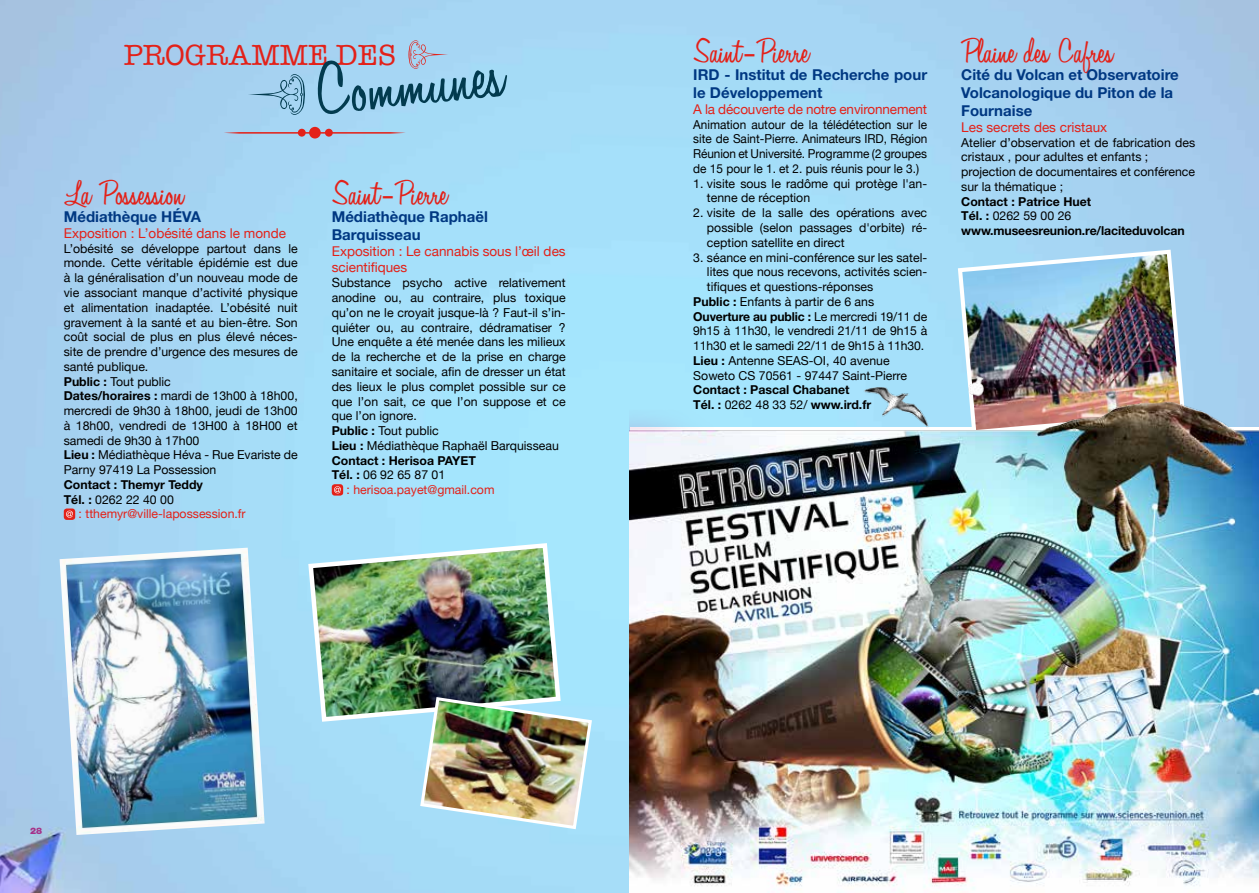
<style>
.page{position:relative;width:1259px;height:893px;background:#fff}
.page>*{position:absolute;margin:0;border:0;box-sizing:border-box;transform-origin:0 0}
.t1{font:77.85px "Little Black Dress";color:#023b4f}
.t2{font:36px "Little Black Dress";color:#e32119}
.t3{font:30px "American Typewriter";color:#e32119}
.t4{font:700 15px/18px "Helvetica Neue";color:#003882}
.t5{font:13.5px/16.2px "Helvetica Neue";color:#e32119}
.t6{font:12.3px/14.7px "Helvetica Neue";color:#000}
.t7{font:700 12.3px/14.7px "Helvetica Neue";color:#000}
.t8{font:12.3px/14.7px "Helvetica Neue";color:#000;text-align:justify;scale:.96 1}
.t9{font:12.3px "Helvetica Neue";color:#e32119}
.t10{font:900 9px "Helvetica Neue";color:#a53289}
.s1{font-weight:700}
.s2{font-weight:400}
.s3{font-size:12.75px}
</style>
<div class="page">
<img style="left:0;top:0;width:1259px;height:893px">
<div style="left:64px;top:508px;width:11px;height:12px;background:#e32119;border-radius:3px"></div>
<svg style="left:66px;top:511px;width:7px;height:7px"></svg>
<div style="left:332px;top:484px;width:11px;height:12px;background:#e32119;border-radius:3px"></div>
<svg style="left:334px;top:486px;width:7px;height:7px"></svg>
<svg style="left:248px;top:74px;width:57px;height:41px;background:#93c1df"></svg>
<svg style="left:408px;top:40px;width:40px;height:29px"></svg>
<svg style="left:224px;top:127px;width:182px;height:12px;background:#b1b3ca"></svg>
<img style="left:306px;top:541px;width:257px;height:183px">
<img style="left:418px;top:695px;width:176px;height:136px">
<img style="left:955px;top:247px;width:232px;height:114px">
<img style="left:60px;top:548px;width:205px;height:287px">
<img style="left:629px;top:361px;width:630px;height:532px">
<h3 class="t3" style="left:124px;top:32px;width:274px">PROGRAMME DES</h3>
<h1 class="t1" style="left:311px;top:53px;width:190px;rotate:-6deg">Communes</h1>
<h2 class="t2" style="left:64px;top:175px;width:121px">La Possession</h2>
<p class="t4" style="left:64px;top:207px;width:139px">Médiathèque HÉVA</p>
<p class="t5" style="left:64px;top:226px;width:224px">Exposition : L’obésité dans le monde</p>
<p class="t6" style="left:64px;top:242px;width:235px">L’obésité se développe partout dans le monde. Cette véritable épidémie est due à la généralisation d’un nouveau mode de vie associant manque d’activité physique et alimentation inadaptée. L’obésité nuit gravement à la santé et au bien-être. Son coût social de plus en plus élevé néces&shy;site de prendre d’urgence des mesures de santé publique.<br><span class="s1">Public :</span> Tout public<br><span class="s1">Dates/horaires :</span> mardi de 13h00 à 18h00, mercredi de 9h30 à 18h00, jeudi de 13h00 à 18h00, vendredi de 13H00 à 18H00 et samedi de 9h30 à 17h00<br><span class="s1">Lieu :</span> Médiathèque Héva - Rue Evariste de Parny 97419 La Possession</p>
<p class="t7" style="left:64px;top:477px;width:141px">Contact : Themyr Teddy<br>Tél. : <span class="s2">0262 22 40 00</span></p>
<p class="t9" style="left:79px;top:505px;width:169px">: tthemyr@ville-lapossession.fr</p>
<h2 class="t2" style="left:332px;top:175px;width:117px">Saint-Pierre</h2>
<p class="t4" style="left:332px;top:207px;width:158px">Médiathèque Raphaël<br>Barquisseau</p>
<p class="t5" style="left:332px;top:244px;width:235px">Exposition : Le cannabis sous l’œil des scientifiques</p>
<p class="t6" style="left:332px;top:276px;width:235px"><span class="s3">S</span>ubstance psycho active relativement</p>
<p class="t6" style="left:332px;top:291px;width:235px">anodine ou, au contraire, plus toxique</p>
<p class="t6" style="left:332px;top:306px;width:235px">qu’on ne le croyait jusque-là ? Faut-il s’in-</p>
<p class="t6" style="left:332px;top:321px;width:235px">quiéter ou, au contraire, dédramatiser ?</p>
<p class="t6" style="left:332px;top:335px;width:235px">Une enquête a été menée dans les milieux</p>
<p class="t6" style="left:332px;top:350px;width:235px">de la recherche et de la prise en charge</p>
<p class="t6" style="left:332px;top:365px;width:235px">sanitaire et sociale, afin de dresser un état</p>
<p class="t6" style="left:332px;top:380px;width:235px">des lieux le plus complet possible sur ce</p>
<p class="t6" style="left:332px;top:394px;width:235px">que l’on sait, ce que l’on suppose et ce</p>
<p class="t6" style="left:332px;top:409px;width:87px">que l’on ignore.</p>
<p class="t6" style="left:332px;top:424px;width:109px"><span class="s1">Public :</span> Tout public</p>
<p class="t6" style="left:332px;top:439px;width:229px"><span class="s1">Lieu :</span> Médiathèque Raphaël Barquisseau</p>
<p class="t7" style="left:332px;top:453px;width:146px">Contact : Herisoa PAYET</p>
<p class="t6" style="left:332px;top:468px;width:115px"><span class="s1">Tél. :</span> 06 92 65 87 01</p>
<p class="t9" style="left:346px;top:481px;width:149px">: herisoa.payet@gmail.com</p>
<p class="t10" style="left:30px;top:825px;width:14px">28</p>
<h2 class="t2" style="left:693px;top:33px;width:117px">Saint-Pierre</h2>
<p class="t4" style="left:693px;top:65px;width:235px">IRD - Institut de Recherche pour le Développement</p>
<p class="t5" style="left:693px;top:102px;width:235px">A la découverte de notre environnement</p>
<p class="t8" style="left:693px;top:118px;width:245px">Animation autour de la télédétection sur le site de Saint-Pierre. Animateurs IRD, Région Réunion et Université. Programme (2 groupes de 15 pour le 1. et 2. puis réunis pour le 3.)</p>
<p class="t6" style="left:707px;top:177px;width:222px;text-indent:-14px">1. visite sous le radôme qui protège l'an&shy;tenne de réception</p>
<p class="t6" style="left:707px;top:206px;width:222px;text-align:justify;text-indent:-14px">2. visite de la salle des opérations avec possible (selon passages d'orbite) ré&shy;ception satellite en direct</p>
<p class="t6" style="left:693px;top:250px;width:235px">3. séance en mini-conférence sur les satel-</p>
<p class="t6" style="left:707px;top:265px;width:222px">lites que nous recevons, activités scien-</p>
<p class="t6" style="left:707px;top:280px;width:168px">tifiques et questions-réponses</p>
<p class="t6" style="left:693px;top:295px;width:182px"><span class="s1">Public :</span> Enfants à partir de 6 ans</p>
<p class="t7" style="left:693px;top:309px;width:235px">Ouverture au public : <span class="s2">Le mercredi 19/11 de</span></p>
<p class="t6" style="left:693px;top:324px;width:235px">9h15 à 11h30, le vendredi 21/11 de 9h15 à</p>
<p class="t6" style="left:693px;top:339px;width:232px">11h30 et le samedi 22/11 de 9h15 à 11h30.</p>
<p class="t6" style="left:693px;top:354px;width:198px"><span class="s1">Lieu :</span> Antenne SEAS-OI, 40 avenue</p>
<p class="t6" style="left:693px;top:369px;width:215px">Soweto CS 70561 - 97447 Saint-Pierre</p>
<p class="t7" style="left:693px;top:382px;width:179px">Contact : Pascal Chabanet<br>Tél. : <span class="s2">0262 48 33 52/</span> www.ird.fr</p>
<h2 class="t2" style="left:961px;top:33px;width:153px">Plaine des Cafres</h2>
<p class="t4" style="left:961px;top:65px;width:219px">Cité du Volcan et Observatoire<br>Volcanologique du Piton de la<br>Fournaise</p>
<p class="t5" style="left:961px;top:120px;width:148px">Les secrets des cristaux</p>
<p class="t6" style="left:961px;top:136px;width:235px">Atelier d’observation et de fabrication des cristaux , pour adultes et enfants ; projection de documentaires et conférence sur la thématique ;</p>
<p class="t7" style="left:961px;top:194px;width:225px">Contact : Patrice Huet<br>Tél. : <span class="s2">0262 59 00 26 </span>www.museesreunion.re/laciteduvolcan</p>
</div>
